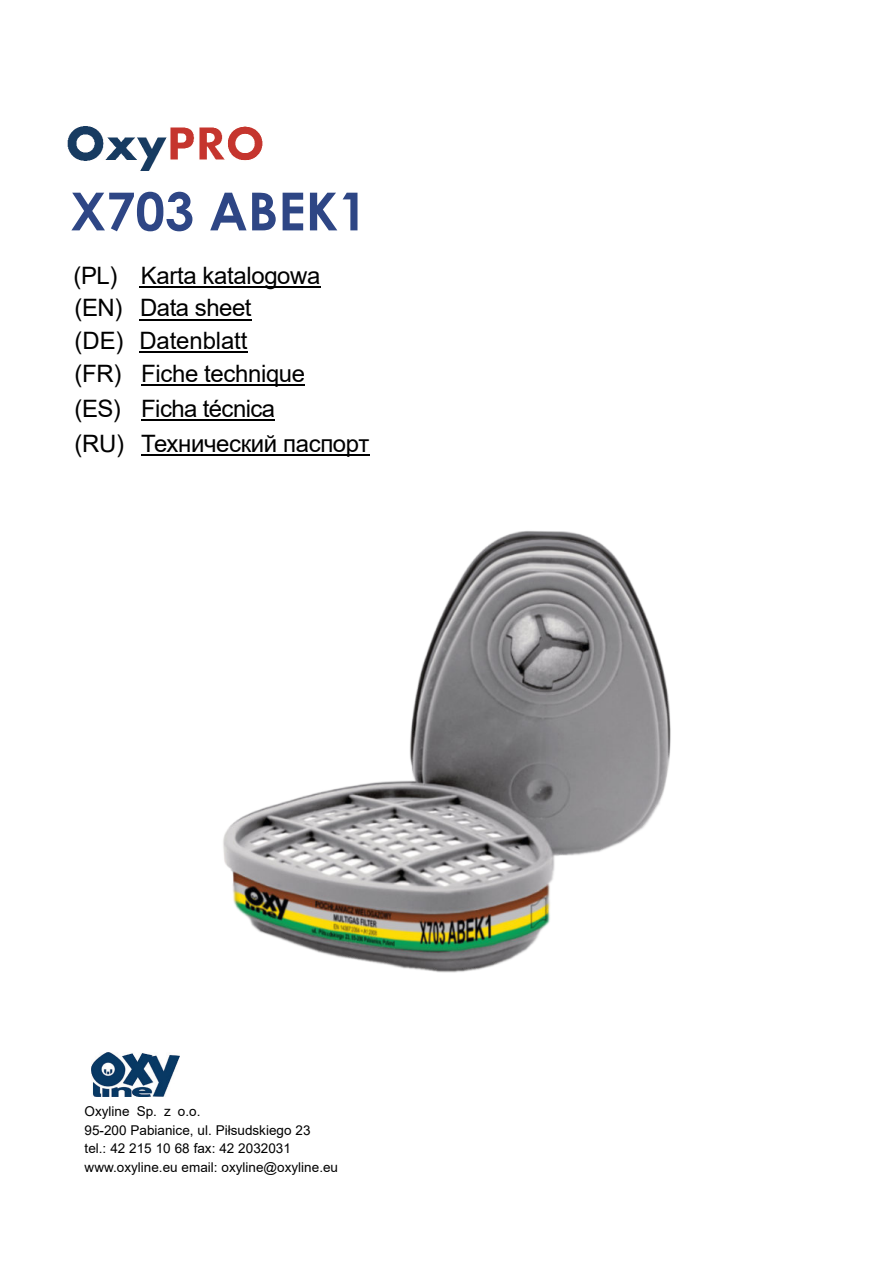
<style>
.page{position:relative;width:894px;height:1264px;background:#fff}
.page>*{position:absolute;margin:0;border:0;box-sizing:border-box;transform-origin:0 0}
.t1{font:700 52.5px "Century Gothic";color:#2e4685}
.t2{font:24px/32.7px "Arial";letter-spacing:-.015em;color:#000}
.t3{font:13.5px/18.5px "Arial";color:#000}
</style>
<div class="page">
<img style="left:67px;top:126px;width:196px;height:45px">
<hr style="left:139px;top:286px;width:181px;height:2px;background:#000">
<hr style="left:139px;top:319px;width:113px;height:1px;background:#000">
<hr style="left:139px;top:351px;width:108px;height:2px;background:#000">
<hr style="left:141px;top:384px;width:164px;height:2px;background:#000">
<hr style="left:141px;top:419px;width:134px;height:2px;background:#000">
<hr style="left:141px;top:454px;width:228px;height:2px;background:#000">
<img style="left:91px;top:1052px;width:88px;height:45px">
<img style="left:223px;top:531px;width:448px;height:442px">
<h1 class="t1" style="left:70px;top:191px;width:299px">X703 ABEK1</h1>
<h2 class="t2" style="left:73px;top:261px;width:249px">(PL) Karta katalogowa (EN) Data sheet<br>(DE) Datenblatt<br>(FR) Fiche technique</h2>
<h2 class="t2" style="left:75px;top:393px;width:296px;line-height:35px">(ES) Ficha técnica<br>(RU) Технический паспорт</h2>
<p class="t3" style="left:85px;top:1103px;width:255px">Oxyline Sp. z o.o.<br>95-200 Pabianice, ul. Piłsudskiego 23<br>tel.: 42 215 10 68 fax: 42 2032031 www.oxyline.eu email: oxyline@oxyline.eu</p>
</div>
